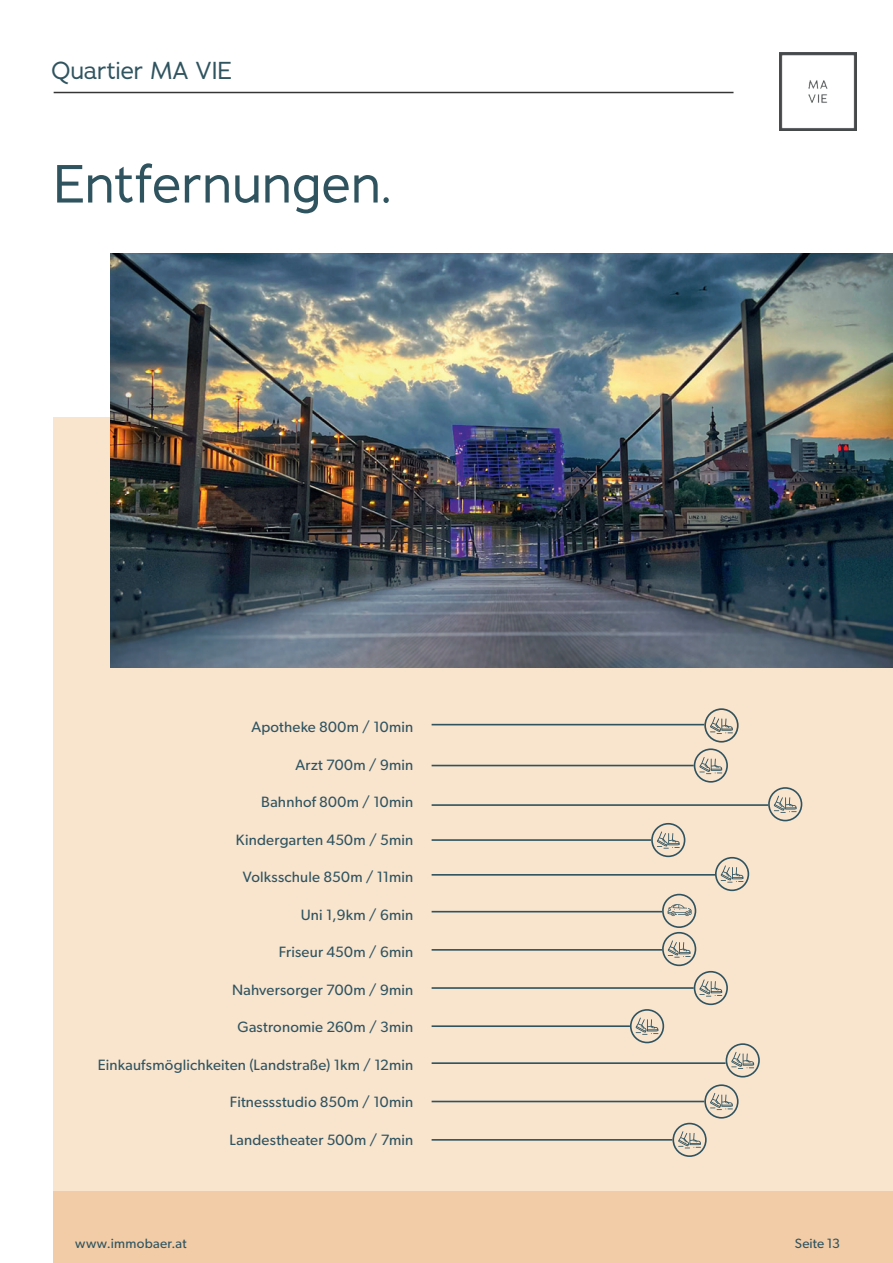
<style>
.page{position:relative;width:893px;height:1263px;background:#fff}
.page>*{position:absolute;margin:0;border:0;box-sizing:border-box;transform-origin:0 0}
.t1{font:52.5px "Adrianna";letter-spacing:.01em;color:#2f5460}
.t2{font:24px "Adrianna";letter-spacing:-.005em;color:#2f5460}
.t3{font:15px "Gibson";letter-spacing:.015em;color:#2f5460}
.t4{font:13.5px "Gibson";letter-spacing:.015em;color:#2f5460}
</style>
<div class="page">
<div style="left:54px;top:1191px;width:839px;height:72px;background:#f2cca6"></div>
<hr style="left:54px;top:92px;width:679px;height:1px;background:#363536">
<img style="left:779px;top:53px;width:78px;height:77px">
<div style="left:54px;top:418px;width:839px;height:773px;background:#f9e4ce"></div>
<img style="left:111px;top:254px;width:782px;height:413px">
<hr style="left:432px;top:765px;width:262px;height:1px;background:#2f5460">
<hr style="left:432px;top:804px;width:336px;height:2px;background:#2f5460">
<hr style="left:432px;top:911px;width:230px;height:1px;background:#2f5460">
<hr style="left:432px;top:874px;width:283px;height:2px;background:#2f5460">
<hr style="left:432px;top:1062px;width:294px;height:2px;background:#2f5460">
<hr style="left:432px;top:1101px;width:272px;height:1px;background:#2f5460">
<hr style="left:432px;top:1139px;width:240px;height:2px;background:#2f5460">
<div style="left:662px;top:894px;width:34px;height:34px;border:2px solid #2f5460;border-radius:50%"></div>
<svg style="left:668px;top:904px;width:24px;height:12px"></svg>
<svg style="left:710px;top:717px;width:23px;height:17px"></svg>
<div style="left:704px;top:708px;width:35px;height:34px;border:2px solid #2f5460;border-radius:50%"></div>
<svg style="left:710px;top:1093px;width:23px;height:17px"></svg>
<div style="left:704px;top:1084px;width:35px;height:34px;border:2px solid #2f5460;border-radius:50%"></div>
<svg style="left:678px;top:1131px;width:23px;height:17px"></svg>
<div style="left:672px;top:1123px;width:35px;height:34px;border:2px solid #2f5460;border-radius:50%"></div>
<svg style="left:721px;top:865px;width:22px;height:18px"></svg>
<div style="left:715px;top:857px;width:34px;height:34px;border:2px solid #2f5460;border-radius:50%"></div>
<svg style="left:774px;top:796px;width:23px;height:17px"></svg>
<div style="left:768px;top:787px;width:34px;height:34px;border:2px solid #2f5460;border-radius:50%"></div>
<svg style="left:699px;top:757px;width:23px;height:17px"></svg>
<div style="left:694px;top:748px;width:34px;height:35px;border:2px solid #2f5460;border-radius:50%"></div>
<svg style="left:657px;top:831px;width:23px;height:18px"></svg>
<div style="left:651px;top:823px;width:34px;height:34px;border:2px solid #2f5460;border-radius:50%"></div>
<svg style="left:668px;top:940px;width:23px;height:18px"></svg>
<div style="left:662px;top:932px;width:34px;height:34px;border:2px solid #2f5460;border-radius:50%"></div>
<svg style="left:699px;top:979px;width:23px;height:18px"></svg>
<div style="left:694px;top:971px;width:34px;height:34px;border:2px solid #2f5460;border-radius:50%"></div>
<svg style="left:636px;top:1017px;width:22px;height:18px"></svg>
<div style="left:630px;top:1009px;width:34px;height:34px;border:2px solid #2f5460;border-radius:50%"></div>
<svg style="left:731px;top:1052px;width:23px;height:17px"></svg>
<div style="left:726px;top:1043px;width:34px;height:34px;border:2px solid #2f5460;border-radius:50%"></div>
<hr style="left:432px;top:839px;width:219px;height:2px;background:#2f5460">
<hr style="left:432px;top:724px;width:272px;height:1px;background:#2f5460">
<hr style="left:432px;top:949px;width:230px;height:2px;background:#2f5460">
<hr style="left:432px;top:1025px;width:198px;height:2px;background:#2f5460">
<hr style="left:432px;top:987px;width:262px;height:2px;background:#2f5460">
<h2 class="t2" style="left:51px;top:55px;width:182px">Quartier MA VIE</h2>
<h1 class="t1" style="left:54px;top:150px;width:339px">Entfernungen.</h1>
<p class="t3" style="left:251px;top:718px;width:163px">Apotheke 800m / 10min</p>
<p class="t3" style="left:295px;top:755px;width:119px">Arzt 700m / 9min</p>
<p class="t3" style="left:261px;top:793px;width:153px">Bahnhof 800m / 10min</p>
<p class="t3" style="left:236px;top:830px;width:179px">Kindergarten 450m / 5min</p>
<p class="t3" style="left:243px;top:868px;width:172px">Volksschule 850m / 11min</p>
<p class="t3" style="left:301px;top:905px;width:114px">Uni 1,9km / 6min</p>
<p class="t3" style="left:279px;top:943px;width:136px">Friseur 450m / 6min</p>
<p class="t3" style="left:232px;top:980px;width:183px">Nahversorger 700m / 9min</p>
<p class="t3" style="left:238px;top:1018px;width:177px">Gastronomie 260m / 3min</p>
<p class="t3" style="left:98px;top:1055px;width:317px">Einkaufsmöglichkeiten (Landstraße) 1km / 12min</p>
<p class="t3" style="left:230px;top:1093px;width:185px">Fitnessstudio 850m / 10min</p>
<p class="t3" style="left:230px;top:1130px;width:185px">Landestheater 500m / 7min</p>
<p class="t4" style="left:75px;top:1235px;width:113px">www.immobaer.at</p>
<p class="t4" style="left:795px;top:1235px;width:47px">Seite 13</p>
</div>
